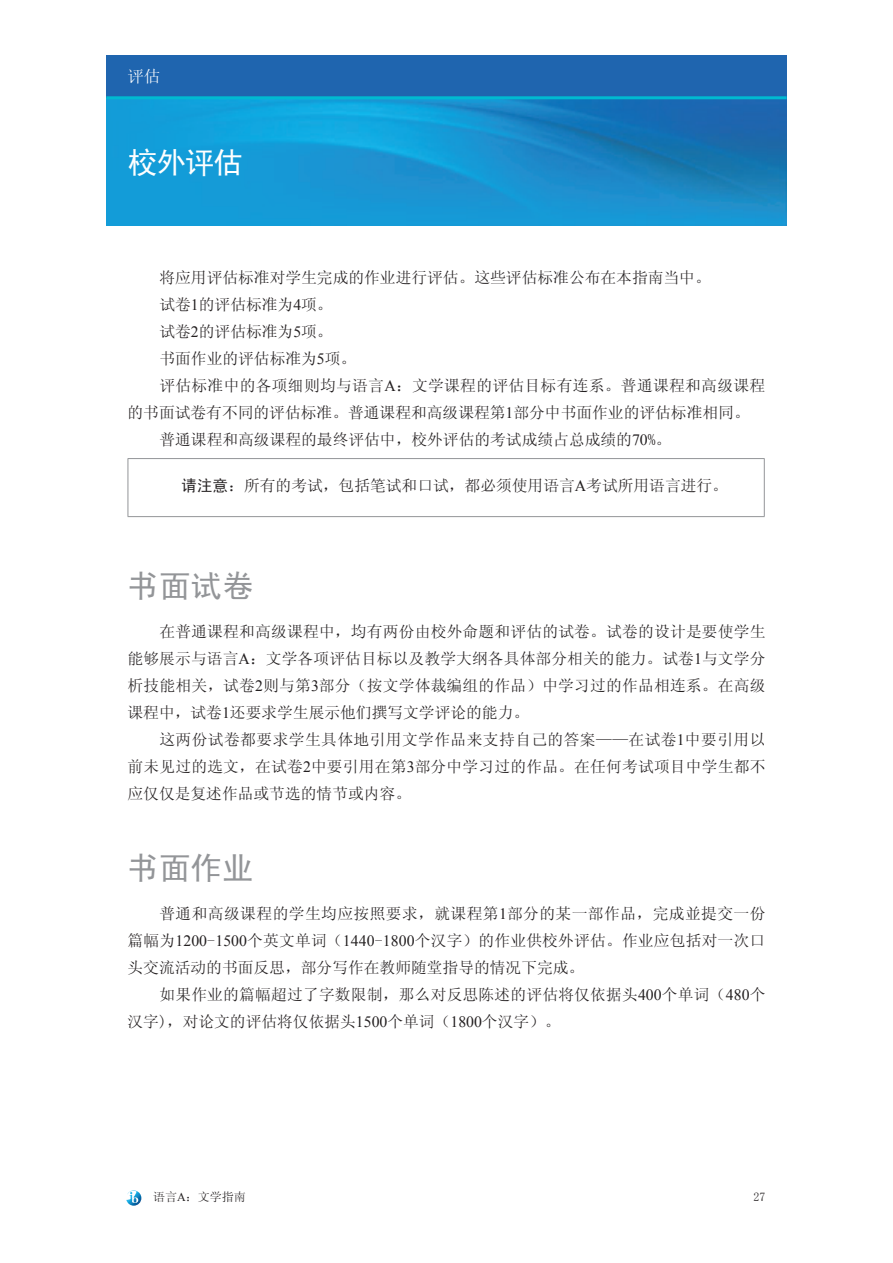
<style>
.page{position:relative;width:893px;height:1263px;background:#fff}
.page>*{position:absolute;margin:0;border:0;box-sizing:border-box;transform-origin:0 0}
.t1{font:31.5px "Sim Hei";color:#939598}
.t2{font:30px "Sim Hei";color:#fff}
.t3{font:16.5px "Sim Sun";color:#fff}
.t4{font:15.75px/27px "Sim Sun";color:#231f20;text-align:justify}
.t5{font:15.75px "Sim Sun";letter-spacing:.02em;color:#231f20}
.t6{font:12px "Sim Sun";color:#231f20}
.s1{font-family:"Times New Roman"}
.s2{font-family:"Sim Hei"}
</style>
<div class="page">
<svg style="left:126px;top:1190px;width:15px;height:16px"></svg>
<img style="left:106px;top:99px;width:681px;height:126px">
<div style="left:106px;top:55px;width:681px;height:43px;background:#1f65af"></div>
<hr style="left:106px;top:96px;width:681px;height:3px;background:#00bad1">
<hr style="left:128px;top:458px;width:637px;height:1px;background:#939598">
<hr style="left:128px;top:459px;width:1px;height:57px;background:#939598">
<hr style="left:764px;top:459px;width:1px;height:57px;background:#939598">
<hr style="left:128px;top:516px;width:637px;height:1px;background:#939598">
<p class="t3" style="left:128px;top:68px;width:34px">评估</p>
<h2 class="t2" style="left:128px;top:147px;width:117px">校外评估</h2>
<p class="t4" style="left:159px;top:264px;width:553px">将应用评估标准对学生完成的作业进行评估。这些评估标准公布在本指南当中。</p>
<p class="t4" style="left:159px;top:291px;width:175px">试卷<span class="s1">1</span>的评估标准为<span class="s1">4</span>项。</p>
<p class="t4" style="left:159px;top:318px;width:175px">试卷<span class="s1">2</span>的评估标准为<span class="s1">5</span>项。</p>
<p class="t4" style="left:159px;top:345px;width:198px">书面作业的评估标准为<span class="s1">5</span>项。</p>
<p class="t5" style="left:159px;top:378px;width:607px">评估标准中的各项细则均与语言<span class="s1">A</span>：文学课程的评估目标有连系。普通课程和高级课程</p>
<p class="t4" style="left:128px;top:399px;width:624px">的书面试卷有不同的评估标准。普通课程和高级课程第<span class="s1">1</span>部分中书面作业的评估标准相同。</p>
<p class="t4" style="left:159px;top:426px;width:513px">普通课程和高级课程的最终评估中，校外评估的考试成绩占总成绩的<span class="s1">70</span>%。</p>
<p class="t4" style="left:181px;top:472px;width:548px"><span class="s2">请注意</span>：所有的考试，包括笔试和口试，都必须使用语言<span class="s1">A</span>考试所用语言进行。</p>
<h1 class="t1" style="left:128px;top:570px;width:127px">书面试卷</h1>
<p class="t4" style="left:128px;top:618px;width:639px;text-indent:32px">在普通课程和高级课程中，均有两份由校外命题和评估的试卷。试卷的设计是要使学生能够展示与语言<span class="s1">A</span>：文学各项评估目标以及教学大纲各具体部分相关的能力。试卷<span class="s1">1</span>与文学分析技能相关，试卷<span class="s1">2</span>则与第<span class="s1">3</span>部分（按文学体裁编组的作品）中学习过的作品相连系。在高级课程中，试卷<span class="s1">1</span>还要求学生展示他们撰写文学评论的能力。</p>
<p class="t4" style="left:128px;top:726px;width:639px;text-indent:32px">这两份试卷都要求学生具体地引用文学作品来支持自己的答案——在试卷<span class="s1">1</span>中要引用以前未见过的选文，在试卷<span class="s1">2</span>中要引用在第<span class="s1">3</span>部分中学习过的作品。在任何考试项目中学生都不应仅仅是复述作品或节选的情节或内容。</p>
<h1 class="t1" style="left:128px;top:852px;width:127px">书面作业</h1>
<p class="t4" style="left:128px;top:900px;width:639px;text-indent:32px">普通和高级课程的学生均应按照要求，就课程第<span class="s1">1</span>部分的某一部作品，完成並提交一份篇幅为<span class="s1">1200</span>-<span class="s1">1500</span>个英文单词（<span class="s1">1440</span>-<span class="s1">1800</span>个汉字）的作业供校外评估。作业应包括对一次口头交流活动的书面反思，部分写作在教师随堂指导的情况下完成。</p>
<p class="t4" style="left:128px;top:981px;width:639px;text-indent:32px">如果作业的篇幅超过了字数限制，那么对反思陈述的评估将仅依据头<span class="s1">400</span>个单词（<span class="s1">480</span>个汉字)，对论文的评估将仅依据头<span class="s1">1500</span>个单词（<span class="s1">1800</span>个汉字）。</p>
<p class="t6" style="left:153px;top:1191px;width:94px">语言<span class="s1">A</span>：文学指南</p>
<p class="t6" style="left:753px;top:1191px;width:13px">27</p>
</div>
